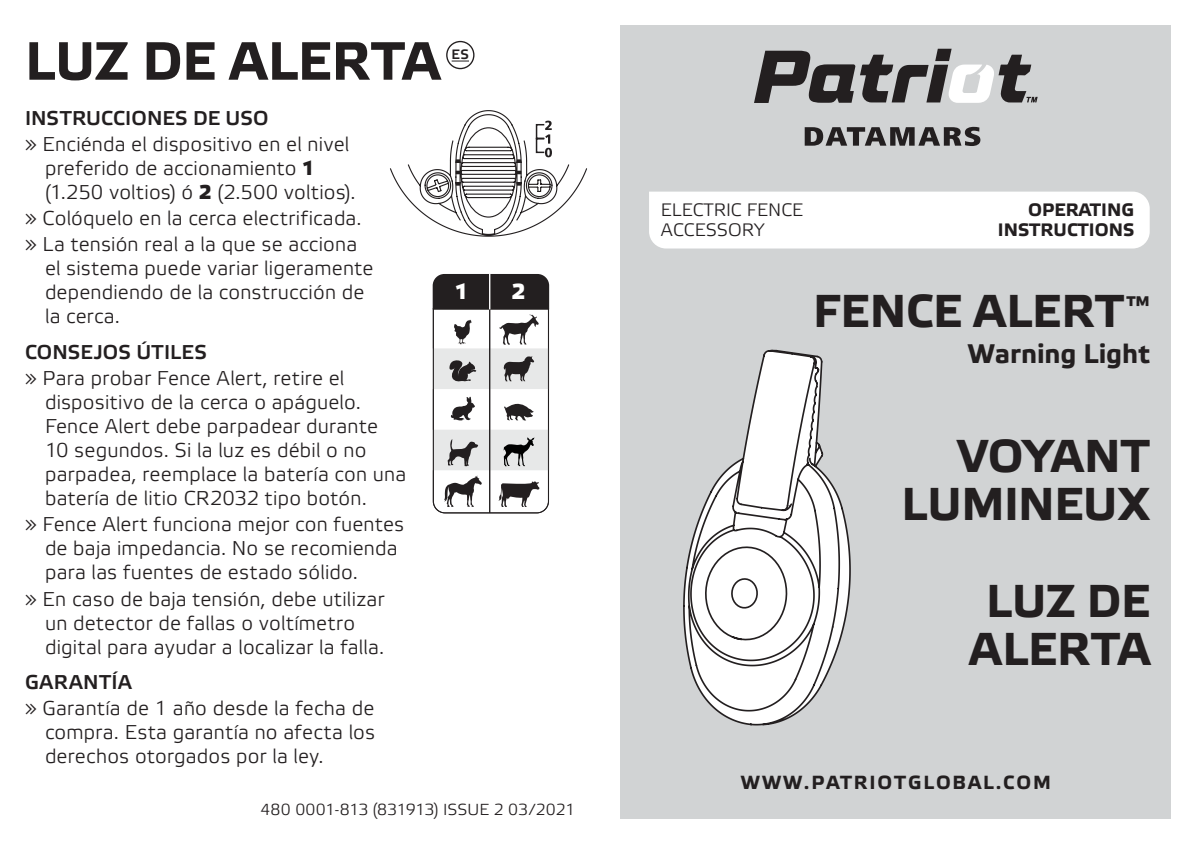
<style>
.page{position:relative;width:1196px;height:844px;background:#fff}
.page>*{position:absolute;margin:0;border:0;box-sizing:border-box;transform-origin:0 0}
.t1{font:700 53.8px "Etelka Text";letter-spacing:.005em;color:#231f20}
.t2{font:700 46px/48.2px "Etelka Text";letter-spacing:.005em;color:#231f20;text-align:right}
.t3{font:700 26.8px "Etelka Text";letter-spacing:-.005em;color:#231f20}
.t4{font:500 21.8px "Etelka";color:#fff}
.Bullets{font:20px/24px "Etelka Light Pro";letter-spacing:.01em;color:#231f20}
.Bullets-2{font:20px "Etelka Medium Pro";letter-spacing:.01em;color:#231f20}
.t5{font:700 19px "Etelka Text";letter-spacing:.1em;color:#231f20}
.t6{font:300 18px "Etelka";color:#231f20}
.t7{font:700 18px "Etelka Text";color:#231f20}
.Bullets-3{font:300 16px "Etelka";letter-spacing:-.005em;color:#231f20}
.Bullets-4{font:13.6px "Etelka Medium Pro";color:#231f20}
.s1{font-family:"Etelka";font-weight:500}
</style>
<div class="page">
<div style="left:620px;top:25px;width:550px;height:794px;background:#d1d3d4"></div>
<div style="left:649px;top:192px;width:500px;height:56px;background:#fff"></div>
<svg style="left:683px;top:349px;width:168px;height:377px"></svg>
<svg style="left:432px;top:274px;width:117px;height:239px"></svg>
<svg style="left:390px;top:110px;width:197px;height:127px"></svg>
<div style="left:446px;top:41px;width:28px;height:28px;border:1px solid #231f20;border-radius:50%"></div>
<svg style="left:451px;top:61px;width:18px;height:1px"></svg>
<svg style="left:804px;top:127px;width:176px;height:19px"></svg>
<svg style="left:754px;top:49px;width:283px;height:54px"></svg>
<p class="t1" style="left:25px;top:30px;width:416px">LUZ DE ALERTA</p>
<p class="Bullets-4" style="left:451px;top:47px;width:19px">ES</p>
<p class="Bullets-2" style="left:25px;top:107px;width:245px">INSTRUCCIONES DE USO</p>
<p class="Bullets" style="left:45px;top:133px;width:312px;text-indent:-20px">» Enciénda el dispositivo en el nivel preferido de accionamiento <span class="s1">1 </span>(1.250 voltios) ó <span class="s1">2</span> (2.500 voltios).</p>
<p class="Bullets" style="left:25px;top:207px;width:338px">» Colóquelo en la cerca electrificada.</p>
<p class="Bullets" style="left:45px;top:234px;width:330px;text-indent:-20px">» La tensión real a la que se acciona el sistema puede variar ligeramente dependiendo de la construcción de la cerca.</p>
<p class="Bullets-2" style="left:25px;top:341px;width:183px">CONSEJOS ÚTILES</p>
<p class="Bullets" style="left:45px;top:367px;width:362px;text-indent:-20px">» Para probar Fence Alert, retire el dispositivo de la cerca o apáguelo.<br>Fence Alert debe parpadear durante 10 segundos. Si la luz es débil o no parpadea, reemplace la batería con una batería de litio CR2032 tipo botón.</p>
<p class="Bullets" style="left:45px;top:514px;width:361px;text-indent:-20px">» Fence Alert funciona mejor con fuentes de baja impedancia. No se recomienda para las fuentes de estado sólido.</p>
<p class="Bullets" style="left:45px;top:588px;width:341px;text-indent:-20px">» En caso de baja tensión, debe utilizar un detector de fallas o voltímetro digital para ayudar a localizar la falla.</p>
<p class="Bullets-2" style="left:25px;top:671px;width:108px">GARANTÍA</p>
<p class="Bullets" style="left:45px;top:697px;width:332px;text-align:justify;text-indent:-20px">» Garantía de 1 año desde la fecha de compra. Esta garantía no afecta los derechos otorgados por la ley.</p>
<p class="t4" style="left:454px;top:279px;width:15px">1</p>
<p class="t4" style="left:512px;top:279px;width:15px">2</p>
<p class="Bullets-3" style="left:260px;top:800px;width:316px">480 0001-813 (831913) ISSUE 2 03/2021</p>
<p class="t6" style="left:661px;top:200px;width:144px">ELECTRIC FENCE</p>
<p class="t7" style="left:1028px;top:200px;width:107px">OPERATING</p>
<p class="t6" style="left:661px;top:220px;width:105px">ACCESSORY</p>
<p class="t7" style="left:997px;top:220px;width:138px">INSTRUCTIONS</p>
<p class="t2" style="left:813px;top:289px;width:338px">FENCE ALERT<sup>™</sup></p>
<p class="t3" style="left:967px;top:338px;width:183px">Warning Light</p>
<p class="t2" style="left:901px;top:434px;width:250px">VOYANT<br>LUMINEUX</p>
<p class="t2" style="left:969px;top:578px;width:182px;text-align:center">LUZ DE<br>ALERTA</p>
<p class="t5" style="left:740px;top:772px;width:311px">WWW.PATRIOTGLOBAL.COM</p>
</div>
